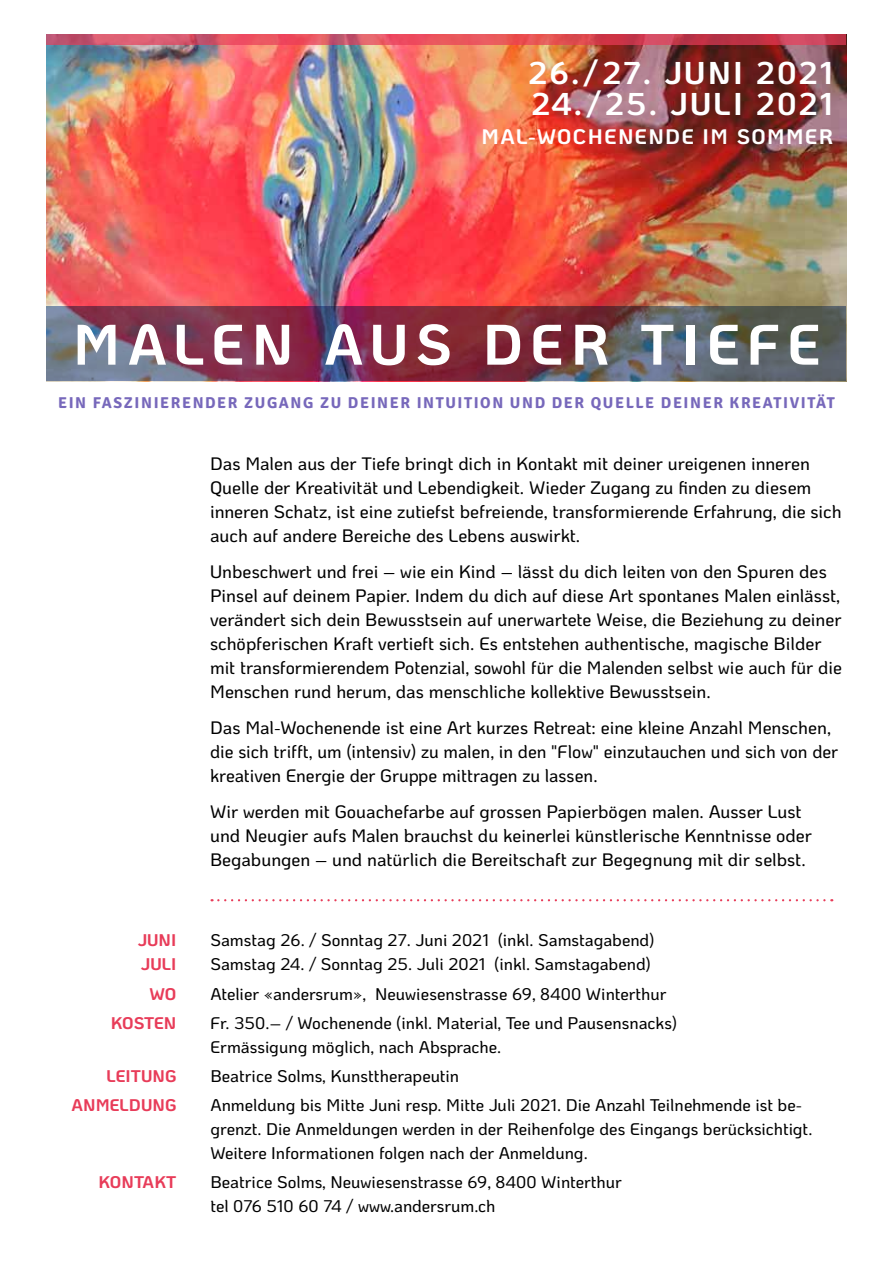
<style>
.page{position:relative;width:893px;height:1263px;background:#fff}
.page>*{position:absolute;margin:0;border:0;box-sizing:border-box;transform-origin:0 0}
.t1{font:700 57px "Ko Ho";letter-spacing:.13em;color:#fff}
.t2{font:700 31.5px/31.5px "Ko Ho";letter-spacing:.07em;color:#fff}
.t3{font:700 21px "Ko Ho";letter-spacing:.07em;color:#fff}
.t4{font:500 18px/24px "Ko Ho";color:#000}
.t5{font:500 16.8px/24px "Ko Ho";color:#000}
.t6{font:700 16.8px "Ko Ho";letter-spacing:.005em;color:#e83c59}
.t7{font:700 15.75px "Signika";letter-spacing:.1em;color:#7768bb}
</style>
<div class="page">
<img style="left:47px;top:45px;width:799px;height:261px">
<img style="left:47px;top:306px;width:799px;height:75px">
<svg style="left:47px;top:34px;width:799px;height:11px;background:#d64c5c"></svg>
<svg style="left:212px;top:899px;width:620px;height:2px"></svg>
<h2 class="t2" style="left:528px;top:57px;width:306px">26./27. JUNI 2021<br>24./25. JULI 2021</h2>
<p class="t3" style="left:481px;top:119px;width:353px">MAL-WOCHENENDE IM SOMMER</p>
<h1 class="t1" style="left:73px;top:297px;width:749px">MALEN AUS DER TIEFE</h1>
<p class="t7" style="left:58px;top:394px;width:778px">EIN FASZINIERENDER ZUGANG ZU DEINER INTUITION UND DER QUELLE DEINER KREATIVITÄT</p>
<p class="t4" style="left:210px;top:451px;width:633px">Das Malen aus der Tiefe bringt dich in Kontakt mit deiner ureigenen inneren Quelle der Kreativität und Lebendigkeit. Wieder Zugang zu finden zu diesem inneren Schatz, ist eine zutiefst befreiende, transformierende Erfahrung, die sich auch auf andere Bereiche des Lebens auswirkt.</p>
<p class="t4" style="left:210px;top:559px;width:633px">Unbeschwert und frei – wie ein Kind – lässt du dich leiten von den Spuren des Pinsel auf deinem Papier. Indem du dich auf diese Art spontanes Malen einlässt, verändert sich dein Bewusstsein auf unerwartete Weise, die Beziehung zu deiner schöpferischen Kraft vertieft sich. Es entstehen authentische, magische Bilder mit transformierendem Potenzial, sowohl für die Malenden selbst wie auch für die Menschen rund herum, das menschliche kollektive Bewusstsein.</p>
<p class="t4" style="left:210px;top:715px;width:630px">Das Mal-Wochenende ist eine Art kurzes Retreat: eine kleine Anzahl Menschen, die sich trifft, um (intensiv) zu malen, in den "Flow" einzutauchen und sich von der kreativen Energie der Gruppe mittragen zu lassen.</p>
<p class="t4" style="left:210px;top:799px;width:603px">Wir werden mit Gouachefarbe auf grossen Papierbögen malen. Ausser Lust und Neugier aufs Malen brauchst du keinerlei künstlerische Kenntnisse oder<br>Begabungen – und natürlich die Bereitschaft zur Begegnung mit dir selbst.</p>
<p class="t6" style="left:138px;top:926px;width:40px">JUNI</p>
<p class="t5" style="left:210px;top:929px;width:445px">Samstag 26. / Sonntag 27. Juni 2021 (inkl. Samstagabend)</p>
<p class="t6" style="left:141px;top:950px;width:37px">JULI</p>
<p class="t5" style="left:210px;top:953px;width:442px">Samstag 24. / Sonntag 25. Juli 2021 (inkl. Samstagabend)</p>
<p class="t6" style="left:150px;top:979px;width:28px">WO</p>
<p class="t5" style="left:210px;top:982px;width:458px">Atelier «andersrum», Neuwiesenstrasse 69, 8400 Winterthur</p>
<p class="t6" style="left:111px;top:1009px;width:67px">KOSTEN</p>
<p class="t5" style="left:210px;top:1011px;width:468px">Fr. 350.– / Wochenende (inkl. Material, Tee und Pausensnacks)<br>Ermässigung möglich, nach Absprache.</p>
<p class="t6" style="left:107px;top:1062px;width:71px">LEITUNG</p>
<p class="t5" style="left:210px;top:1064px;width:250px">Beatrice Solms, Kunsttherapeutin</p>
<p class="t6" style="left:72px;top:1091px;width:106px">ANMELDUNG</p>
<p class="t5" style="left:210px;top:1093px;width:603px">Anmeldung bis Mitte Juni resp. Mitte Juli 2021. Die Anzahl Teilnehmende ist be&shy;grenzt. Die Anmeldungen werden in der Reihenfolge des Eingangs berücksichtigt.<br>Weitere Informationen folgen nach der Anmeldung.</p>
<p class="t6" style="left:98px;top:1168px;width:79px">KONTAKT</p>
<p class="t5" style="left:210px;top:1170px;width:413px">Beatrice Solms, Neuwiesenstrasse 69, 8400 Winterthur tel 076 510 60 74 / www.andersrum.ch</p>
</div>
